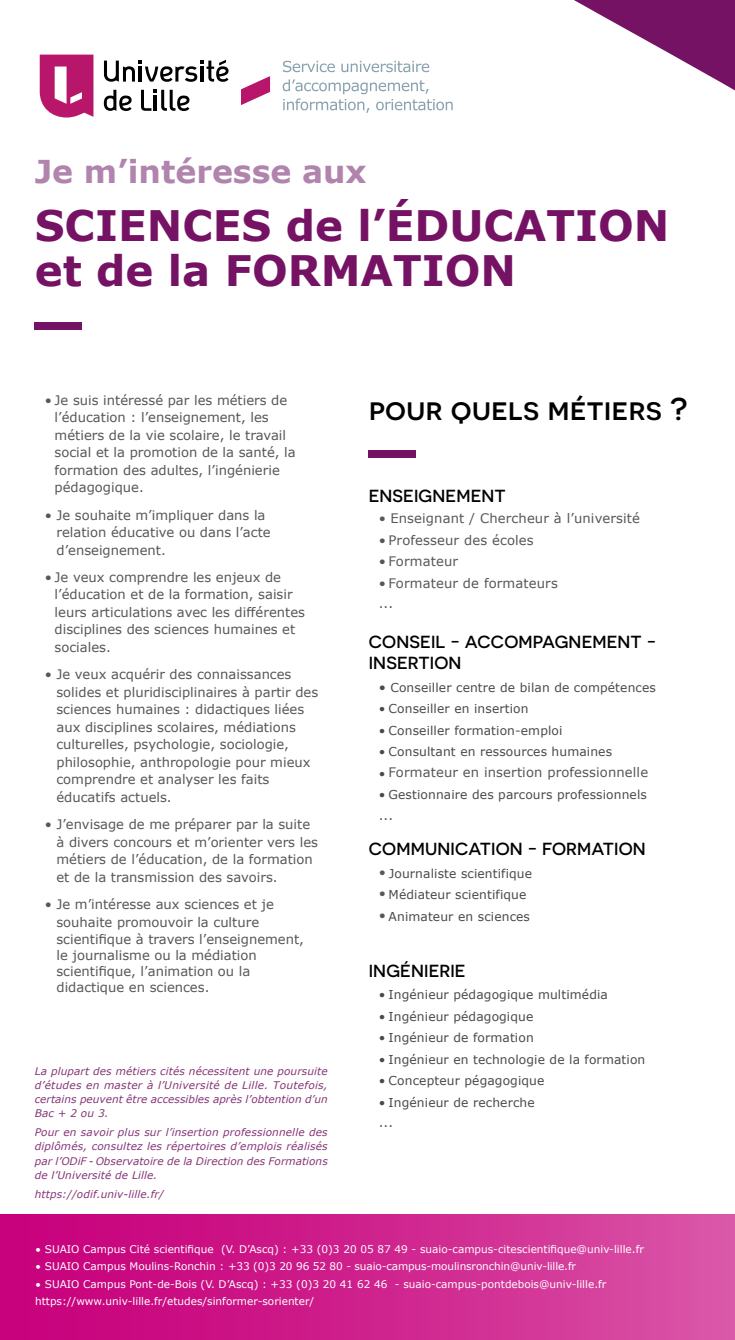
<style>
.page{position:relative;width:735px;height:1340px;background:#fff}
.page>*{position:absolute;margin:0;border:0;box-sizing:border-box;transform-origin:0 0}
.t1{font:700 42px/45.5px "Verdana";color:#751264}
.t2{font:500 31.5px "Novecentosanswide";color:#000}
.t3{font:700 31.5px "Verdana";color:#b184ad}
.t4{font:500 17.5px/21px "Novecentosanswide";letter-spacing:.01em;color:#000}
.t5{font:13.12px/17.5px "Verdana";color:#575756}
.t6{font:12.25px "Verdana";letter-spacing:.01em;color:#4a4a49}
.t7{font:italic 10.5px/14px "Verdana";letter-spacing:.005em;color:#853576;text-align:justify}
.t8{font:10.5px/17.5px "Verdana";color:#fff}
.s1{font-size:13.12px}
.s2{font-size:12.25px;color:#4a4a49}
.s3{font-size:13.12px;color:#575756}
.s4{font-family:"Lato"}
</style>
<div class="page">
<svg style="left:574px;top:0;width:160px;height:90px"></svg>
<div style="left:0;top:1213px;width:734px;height:126px;background:linear-gradient(to right,#c60078,#d952a6)"></div>
<svg style="left:241px;top:76px;width:29px;height:29px"></svg>
<svg style="left:283px;top:61px;width:51px;height:11px"></svg>
<svg style="left:341px;top:61px;width:88px;height:11px"></svg>
<svg style="left:282px;top:79px;width:170px;height:34px"></svg>
<svg style="left:40px;top:55px;width:53px;height:62px"></svg>
<svg style="left:104px;top:90px;width:28px;height:21px"></svg>
<svg style="left:141px;top:90px;width:48px;height:21px"></svg>
<svg style="left:104px;top:60px;width:124px;height:22px"></svg>
<div style="left:368px;top:450px;width:47px;height:7px;background:#751264"></div>
<div style="left:35px;top:322px;width:47px;height:8px;background:#751264"></div>
<h2 class="t3" style="left:35px;top:149px;width:333px">Je m’intéresse aux</h2>
<h1 class="t1" style="left:35px;top:202px;width:636px">SCIENCES de l’ÉDUCATION et de la FORMATION</h1>
<p class="t5" style="left:55px;top:391px;width:242px;text-indent:-10px">• Je suis intéressé par les métiers de l’éducation : l’enseignement, les métiers de la vie scolaire, le travail social et la promotion de la santé, la formation des adultes, l’ingénierie pédagogique.</p>
<p class="t5" style="left:56px;top:506px;width:216px;text-indent:-12px">• Je souhaite m’impliquer dans la relation éducative ou dans l’acte d’enseignement.</p>
<p class="t5" style="left:55px;top:568px;width:252px;text-indent:-10px">• Je veux comprendre les enjeux de l’éducation et de la formation, saisir leurs articulations avec les différentes disciplines des sciences humaines et sociales.</p>
<p class="t5" style="left:56px;top:665px;width:263px;text-indent:-12px">• Je veux acquérir des connaissances solides et pluridisciplinaires à partir des sciences humaines : didactiques liées aux disciplines scolaires, médiations culturelles, psychologie, sociologie, philosophie, anthropologie pour mieux comprendre et analyser les faits éducatifs actuels.</p>
<p class="t5" style="left:56px;top:815px;width:263px;text-indent:-12px">• J’envisage de me préparer par la suite à divers concours et m’orienter vers les métiers de l’éducation, de la formation et de la transmission des savoirs.</p>
<p class="t5" style="left:56px;top:895px;width:249px;text-indent:-12px">• Je m’intéresse aux sciences et je souhaite promouvoir la culture scientifique à travers l’enseignement,</p>
<p class="t5" style="left:56px;top:947px;width:202px;line-height:15.8px">le journalisme ou la médiation scientifique, l’animation ou la didactique en sciences.</p>
<p class="t7" style="left:35px;top:1064px;width:294px">La plupart des métiers cités nécessitent une poursuite d’études en master à l’Université de Lille. Toutefois, certains peuvent être accessibles après l’obtention d’un Bac + 2 ou 3.</p>
<p class="t7" style="left:35px;top:1124px;width:294px">Pour en savoir plus sur l’insertion professionnelle des diplômés, consultez les répertoires d’emplois réalisés par l’ODiF - Observatoire de la Direction des Formations de l’Université de Lille.</p>
<p class="t7" style="left:35px;top:1186px;width:130px">https://odif.univ-lille.fr/</p>
<h2 class="t2" style="left:368px;top:390px;width:320px">pour quels métiers ?</h2>
<h3 class="t4" style="left:368px;top:485px;width:138px">ENSEIGNEMENT</h3>
<p class="t5" style="left:378px;top:510px;width:263px">• Enseignant / Chercheur à l’université</p>
<p class="t5" style="left:378px;top:531px;width:156px">• Professeur des écoles</p>
<p class="t5" style="left:378px;top:553px;width:81px">• Formateur</p>
<p class="t5" style="left:378px;top:573px;width:181px;line-height:19.8px">• Formateur de formateurs ...</p>
<h3 class="t4" style="left:368px;top:631px;width:289px">CONSEIL - ACCOMPAGNEMENT -<br>INSERTION</h3>
<p class="t6" style="left:378px;top:679px;width:278px"><span class="s1">•</span> Conseiller centre de bilan de compétences</p>
<p class="t6" style="left:378px;top:700px;width:151px">• Conseiller en insertion</p>
<p class="t6" style="left:378px;top:722px;width:185px">• Conseiller formation-emploi</p>
<p class="t6" style="left:378px;top:743px;width:235px">• Consultant en ressources humaines</p>
<p class="t5" style="left:378px;top:763px;width:271px"><span class="s2">•</span> Formateur en insertion professionnelle</p>
<p class="t6" style="left:378px;top:786px;width:269px">• Gestionnaire des parcours professionnels</p>
<p class="t5" style="left:378px;top:806px;width:16px">...</p>
<h3 class="t4" style="left:368px;top:838px;width:278px">COMMUNICATION - FORMATION</h3>
<p class="t6" style="left:378px;top:865px;width:155px"><span class="s3">•</span> Journaliste scientifique</p>
<p class="t6" style="left:378px;top:886px;width:149px"><span class="s3">•</span> Médiateur scientifique</p>
<p class="t6" style="left:378px;top:907px;width:153px"><span class="s3">•</span> Animateur en sciences</p>
<h3 class="t4" style="left:368px;top:960px;width:98px">INGÉNIERIE</h3>
<p class="t6" style="left:378px;top:986px;width:231px">• Ingénieur pédagogique multimédia</p>
<p class="t6" style="left:378px;top:1007px;width:156px">• Ingénieur pédagogique</p>
<p class="t6" style="left:378px;top:1029px;width:156px">• Ingénieur de formation</p>
<p class="t6" style="left:378px;top:1050px;width:268px">• Ingénieur en technologie de la formation</p>
<p class="t6" style="left:378px;top:1072px;width:167px">• Concepteur pégagogique</p>
<p class="t6" style="left:378px;top:1093px;width:157px">• Ingénieur de recherche</p>
<p class="t5" style="left:378px;top:1113px;width:16px">...</p>
<p class="t8" style="left:35px;top:1240px;width:610px"><span class="s4">•</span> SUAIO Campus Cité scientifique (V. D’Ascq) : +33 (0)3 20 05 87 49 - suaio-campus-citescientifique@univ-lille.fr</p>
<p class="t8" style="left:35px;top:1257px;width:542px"><span class="s4">•</span> SUAIO Campus Moulins-Ronchin : +33 (0)3 20 96 52 80 - suaio-campus-moulinsronchin@univ-lille.fr</p>
<p class="t8" style="left:35px;top:1275px;width:572px"><span class="s4">•</span> SUAIO Campus Pont-de-Bois (V. D’Ascq) : +33 (0)3 20 41 62 46 - suaio-campus-pontdebois@univ-lille.fr https://www.univ-lille.fr/etudes/sinformer-sorienter/</p>
</div>
